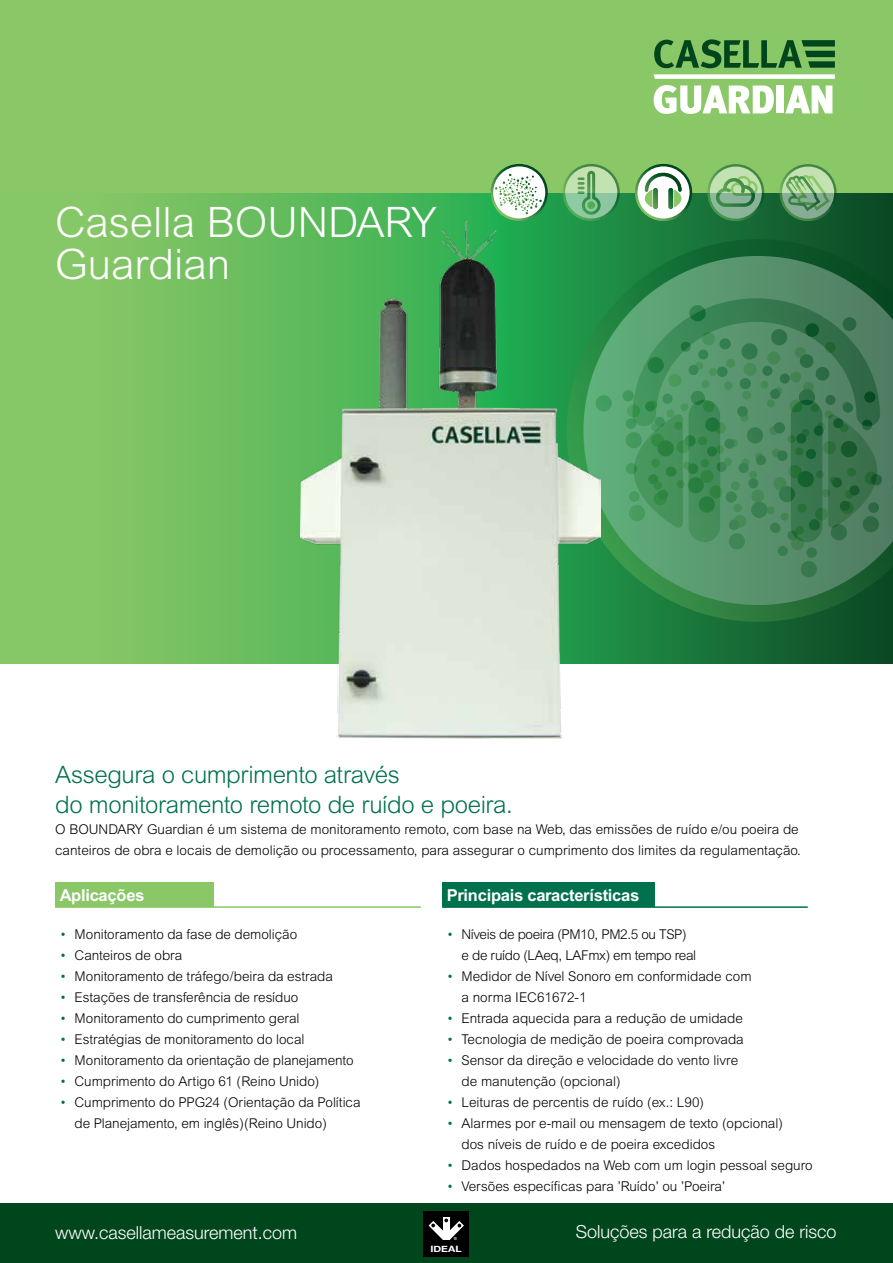
<style>
.page{position:relative;width:893px;height:1263px;background:#fff}
.page>*{position:absolute;margin:0;border:0;box-sizing:border-box;transform-origin:0 0}
.t1{font:300 42px/42px "Arial";color:#fff}
.t2{font:300 24px/30px "Arial";letter-spacing:-.02em;color:#00714c}
.t3{font:300 18px "Helvetica Neue LT";color:#fff}
.t4{font:700 16.5px "Arial";letter-spacing:-.015em;color:#fff}
.t5{font:300 13.5px/21px "Arial";color:#000}
.t6{font:300 13.5px/21px "Arial";letter-spacing:-.025em;color:#000}
.t7{font:700 8.7px "Helvetica Neue";letter-spacing:.005em;color:#fff;scale:1.2 1}
.t8{font:700 condensed 3.9px "Helvetica";color:#fff}
.s1{color:#00714c}
</style>
<div class="page">
<svg style="left:0;top:192px;width:893px;height:471px;background:#6ab65c"></svg>
<div style="left:0;top:1204px;width:893px;height:59px;background:#00461c"></div>
<div style="left:0;top:0;width:893px;height:192px;background:#89c767"></div>
<svg style="left:563px;top:164px;width:57px;height:57px"></svg>
<svg style="left:565px;top:166px;width:52px;height:52px"></svg>
<svg style="left:707px;top:164px;width:57px;height:57px"></svg>
<svg style="left:710px;top:167px;width:52px;height:52px"></svg>
<svg style="left:779px;top:164px;width:58px;height:57px"></svg>
<svg style="left:782px;top:167px;width:52px;height:52px"></svg>
<svg style="left:577px;top:171px;width:24px;height:44px"></svg>
<svg style="left:786px;top:175px;width:44px;height:36px;background:#85b482"></svg>
<svg style="left:716px;top:176px;width:42px;height:31px"></svg>
<svg style="left:635px;top:164px;width:57px;height:57px"></svg>
<div style="left:637px;top:166px;width:53px;height:52px;background:#fff;border-radius:50%"></div>
<div style="left:653px;top:188px;width:5px;height:21px;background:#5da052;border-radius:2px"></div>
<div style="left:668px;top:188px;width:5px;height:21px;background:#398041;border-radius:2px"></div>
<svg style="left:645px;top:173px;width:37px;height:34px"></svg>
<svg style="left:654px;top:39px;width:181px;height:29px"></svg>
<svg style="left:654px;top:74px;width:181px;height:5px"></svg>
<svg style="left:654px;top:85px;width:120px;height:29px"></svg>
<div style="left:777px;top:85px;width:7px;height:28px;background:#fff"></div>
<svg style="left:785px;top:85px;width:47px;height:28px"></svg>
<div style="left:55px;top:882px;width:159px;height:25px;background:#89c767"></div>
<hr style="left:55px;top:906px;width:366px;height:2px;background:#89c767">
<div style="left:442px;top:882px;width:213px;height:25px;background:#00714c"></div>
<hr style="left:442px;top:906px;width:366px;height:2px;background:#00714c">
<svg style="left:491px;top:164px;width:57px;height:57px"></svg>
<div style="left:493px;top:166px;width:52px;height:52px;background:#fff;border-radius:50%"></div>
<svg style="left:495px;top:174px;width:47px;height:40px"></svg>
<svg style="left:601px;top:239px;width:292px;height:383px;background:#186b35"></svg>
<svg style="left:601px;top:256px;width:292px;height:349px;background:#42885b"></svg>
<div style="left:791px;top:537px;width:13px;height:13px;background:#438151;border-radius:50%"></div>
<div style="left:596px;top:395px;width:16px;height:16px;background:#439d5f;border-radius:8px"></div>
<div style="left:729px;top:533px;width:16px;height:16px;background:#408654;border-radius:8px"></div>
<svg style="left:892px;top:479px;width:1px;height:16px"></svg>
<div style="left:801px;top:561px;width:16px;height:16px;background:#38774c;border-radius:8px"></div>
<svg style="left:778px;top:546px;width:10px;height:10px"></svg>
<svg style="left:806px;top:547px;width:11px;height:11px"></svg>
<svg style="left:622px;top:298px;width:260px;height:242px;background:#47885d"></svg>
<img style="left:301px;top:220px;width:300px;height:518px">
<div style="left:424px;top:1211px;width:45px;height:45px;background:#000"></div>
<div style="left:443px;top:1217px;width:7px;height:23px;background:#fff"></div>
<svg style="left:429px;top:1218px;width:35px;height:22px"></svg>
<h1 class="t1" style="left:55px;top:201px;width:383px">Casella BOUNDARY<br>Guardian</h1>
<h2 class="t2" style="left:55px;top:759px;width:459px">Assegura o cumprimento através<br>do monitoramento remoto de ruído e poeira.</h2>
<p class="t5" style="left:55px;top:819px;width:747px">O BOUNDARY Guardian é um sistema de monitoramento remoto, com base na Web, das emissões de ruído e/ou poeira de canteiros de obra e locais de demolição ou processamento, para assegurar o cumprimento dos limites da regulamentação.</p>
<p class="t4" style="left:60px;top:885px;width:86px">Aplicações</p>
<p class="t5" style="left:60px;top:923px;width:239px"><span class="s1">•</span> Monitoramento da fase de demolição</p>
<p class="t5" style="left:60px;top:944px;width:124px"><span class="s1">•</span> Canteiros de obra</p>
<p class="t5" style="left:60px;top:965px;width:275px"><span class="s1">•</span> Monitoramento de tráfego/beira da estrada</p>
<p class="t5" style="left:60px;top:986px;width:240px"><span class="s1">•</span> Estações de transferência de resíduo</p>
<p class="t5" style="left:60px;top:1007px;width:241px"><span class="s1">•</span> Monitoramento do cumprimento geral</p>
<p class="t5" style="left:60px;top:1028px;width:246px"><span class="s1">•</span> Estratégias de monitoramento do local</p>
<p class="t5" style="left:60px;top:1049px;width:295px"><span class="s1">•</span> Monitoramento da orientação de planejamento</p>
<p class="t5" style="left:60px;top:1070px;width:261px"><span class="s1">•</span> Cumprimento do Artigo 61 (Reino Unido)</p>
<p class="t5" style="left:75px;top:1091px;width:288px;text-indent:-15px"><span class="s1">•</span> Cumprimento do PPG24 (Orientação da Política de Planejamento, em inglês)(Reino Unido)</p>
<p class="t4" style="left:447px;top:885px;width:194px">Principais características</p>
<p class="t6" style="left:462px;top:923px;width:236px;text-indent:-15px"><span class="s1">•</span> Níveis de poeira (PM10, PM2.5 ou TSP) e de ruído (LAeq, LAFmx) em tempo real</p>
<p class="t5" style="left:462px;top:965px;width:292px;text-indent:-15px"><span class="s1">•</span> Medidor de Nível Sonoro em conformidade com a norma IEC61672-1</p>
<p class="t5" style="left:447px;top:1007px;width:298px"><span class="s1">•</span> Entrada aquecida para a redução de umidade</p>
<p class="t5" style="left:447px;top:1028px;width:299px"><span class="s1">•</span> Tecnologia de medição de poeira comprovada</p>
<p class="t5" style="left:462px;top:1049px;width:278px;text-indent:-15px"><span class="s1">•</span> Sensor da direção e velocidade do vento livre de manutenção (opcional)</p>
<p class="t5" style="left:447px;top:1091px;width:259px"><span class="s1">•</span> Leituras de percentis de ruído (ex.: L90)</p>
<p class="t5" style="left:462px;top:1112px;width:323px;text-indent:-15px"><span class="s1">•</span> Alarmes por e-mail ou mensagem de texto (opcional) dos níveis de ruído e de poeira excedidos</p>
<p class="t5" style="left:447px;top:1154px;width:368px"><span class="s1">•</span> Dados hospedados na Web com um login pessoal seguro</p>
<p class="t5" style="left:447px;top:1175px;width:280px"><span class="s1">•</span> Versões específicas para ’Ruído’ ou ’Poeira’</p>
<h3 class="t3" style="left:55px;top:1221px;width:244px">www.casellameasurement.com</h3>
<h3 class="t3" style="left:576px;top:1221px;width:262px">Soluções para a redução de risco</h3>
<p class="t8" style="left:454px;top:1236px;width:5px">®</p>
<p class="t7" style="left:430px;top:1243px;width:28px">IDEAL</p>
</div>
